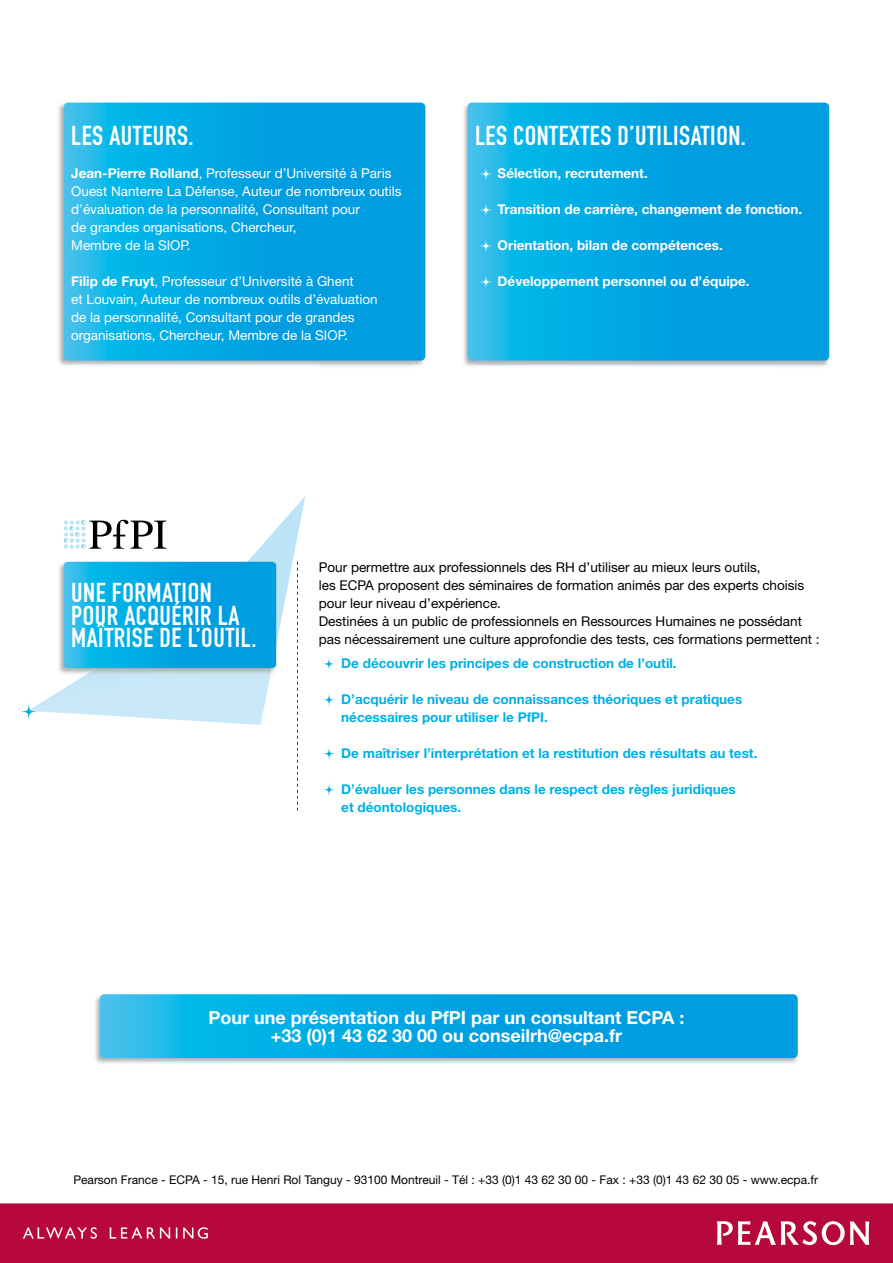
<style>
.page{position:relative;width:893px;height:1263px;background:#fff}
.page>*{position:absolute;margin:0;border:0;box-sizing:border-box;transform-origin:0 0}
.t1{font:27px/22.5px "DIN Engschrift Alternate";letter-spacing:.02em;color:#fff}
.t2{font:700 18px/18px "Helvetica Neue LT";color:#fff;text-align:center}
.t3{font:13.5px/18px "Helvetica Neue LT";color:#fff}
.t4{font:13.5px/18px "Helvetica Neue LT";color:#000}
.t5{font:700 13.5px/18px "Helvetica Neue LT";color:#00b0e6}
.t6{font:700 13.5px "Helvetica Neue LT";color:#fff}
.t7{font:12px "Helvetica Neue LT";color:#000}
.s1{font-weight:700}
</style>
<div class="page">
<svg style="left:292px;top:496px;width:13px;height:15px"></svg>
<img style="left:58px;top:102px;width:353px;height:265px">
<img style="left:777px;top:102px;width:53px;height:265px">
<img style="left:411px;top:102px;width:65px;height:264px">
<svg style="left:64px;top:103px;width:361px;height:258px;background:#06a7e3"></svg>
<img style="left:40px;top:511px;width:262px;height:214px">
<img style="left:20px;top:703px;width:20px;height:18px">
<svg style="left:64px;top:562px;width:212px;height:106px;background:#05a8e3"></svg>
<svg style="left:467px;top:103px;width:362px;height:258px;background:#05a7e3"></svg>
<img style="left:95px;top:996px;width:703px;height:67px">
<svg style="left:100px;top:994px;width:698px;height:64px;background:#06a8e3"></svg>
<svg style="left:297px;top:562px;width:1px;height:249px"></svg>
<svg style="left:320px;top:655px;width:18px;height:18px"></svg>
<svg style="left:477px;top:165px;width:18px;height:18px"></svg>
<svg style="left:477px;top:201px;width:18px;height:18px"></svg>
<svg style="left:477px;top:237px;width:18px;height:18px"></svg>
<svg style="left:477px;top:273px;width:18px;height:18px"></svg>
<svg style="left:320px;top:691px;width:18px;height:18px"></svg>
<svg style="left:320px;top:744px;width:18px;height:19px"></svg>
<svg style="left:320px;top:781px;width:18px;height:18px"></svg>
<svg style="left:64px;top:520px;width:102px;height:29px"></svg>
<div style="left:0;top:1203px;width:893px;height:60px;background:#b7083d"></div>
<svg style="left:717px;top:1221px;width:152px;height:24px"></svg>
<svg style="left:23px;top:1227px;width:185px;height:12px"></svg>
<h1 class="t1" style="left:71px;top:124px;width:124px">LES AUTEURS.</h1>
<p class="t3" style="left:71px;top:164px;width:332px"><span class="s1">Jean-Pierre Rolland</span>, Professeur d’Université à Paris Ouest Nanterre La Défense, Auteur de nombreux outils d’évaluation de la personnalité, Consultant pour<br>de grandes organisations, Chercheur,<br>Membre de la SIOP.</p>
<p class="t3" style="left:71px;top:272px;width:308px"><span class="s1">Filip de Fruyt</span>, Professeur d’Université à Ghent<br>et Louvain, Auteur de nombreux outils d’évaluation de la personnalité, Consultant pour de grandes organisations, Chercheur, Membre de la SIOP.</p>
<h1 class="t1" style="left:475px;top:124px;width:272px">LES CONTEXTES D’UTILISATION.</h1>
<p class="t6" style="left:498px;top:164px;width:152px">Sélection, recrutement.</p>
<p class="t6" style="left:498px;top:200px;width:306px">Transition de carrière, changement de fonction.</p>
<p class="t6" style="left:498px;top:236px;width:227px">Orientation, bilan de compétences.</p>
<p class="t6" style="left:498px;top:272px;width:253px">Développement personnel ou d’équipe.</p>
<h1 class="t1" style="left:71px;top:582px;width:187px">UNE FORMATION<br>POUR ACQUÉRIR LA<br>MAÎTRISE DE L’OUTIL.</h1>
<p class="t4" style="left:319px;top:558px;width:502px">Pour permettre aux professionnels des RH d’utiliser au mieux leurs outils,<br>les ECPA proposent des séminaires de formation animés par des experts choisis pour leur niveau d’expérience.<br>Destinées à un public de professionnels en Ressources Humaines ne possédant pas nécessairement une culture approfondie des tests, ces formations permettent :</p>
<p class="t5" style="left:341px;top:653px;width:337px">De découvrir les principes de construction de l’outil.</p>
<p class="t5" style="left:341px;top:689px;width:402px">D’acquérir le niveau de connaissances théoriques et pratiques nécessaires pour utiliser le PfPI.</p>
<p class="t5" style="left:341px;top:743px;width:418px">De maîtriser l’interprétation et la restitution des résultats au test.</p>
<p class="t5" style="left:341px;top:779px;width:396px">D’évaluer les personnes dans le respect des règles juridiques et déontologiques.</p>
<h2 class="t2" style="left:208px;top:1008px;width:478px">Pour une présentation du PfPI par un consultant ECPA : +33 (0)1 43 62 30 00 ou conseilrh@ecpa.fr</h2>
<p class="t7" style="left:73px;top:1172px;width:746px">Pearson France - ECPA - 15, rue Henri Rol Tanguy - 93100 Montreuil - Tél : +33 (0)1 43 62 30 00 - Fax : +33 (0)1 43 62 30 05 - www.ecpa.fr</p>
</div>
